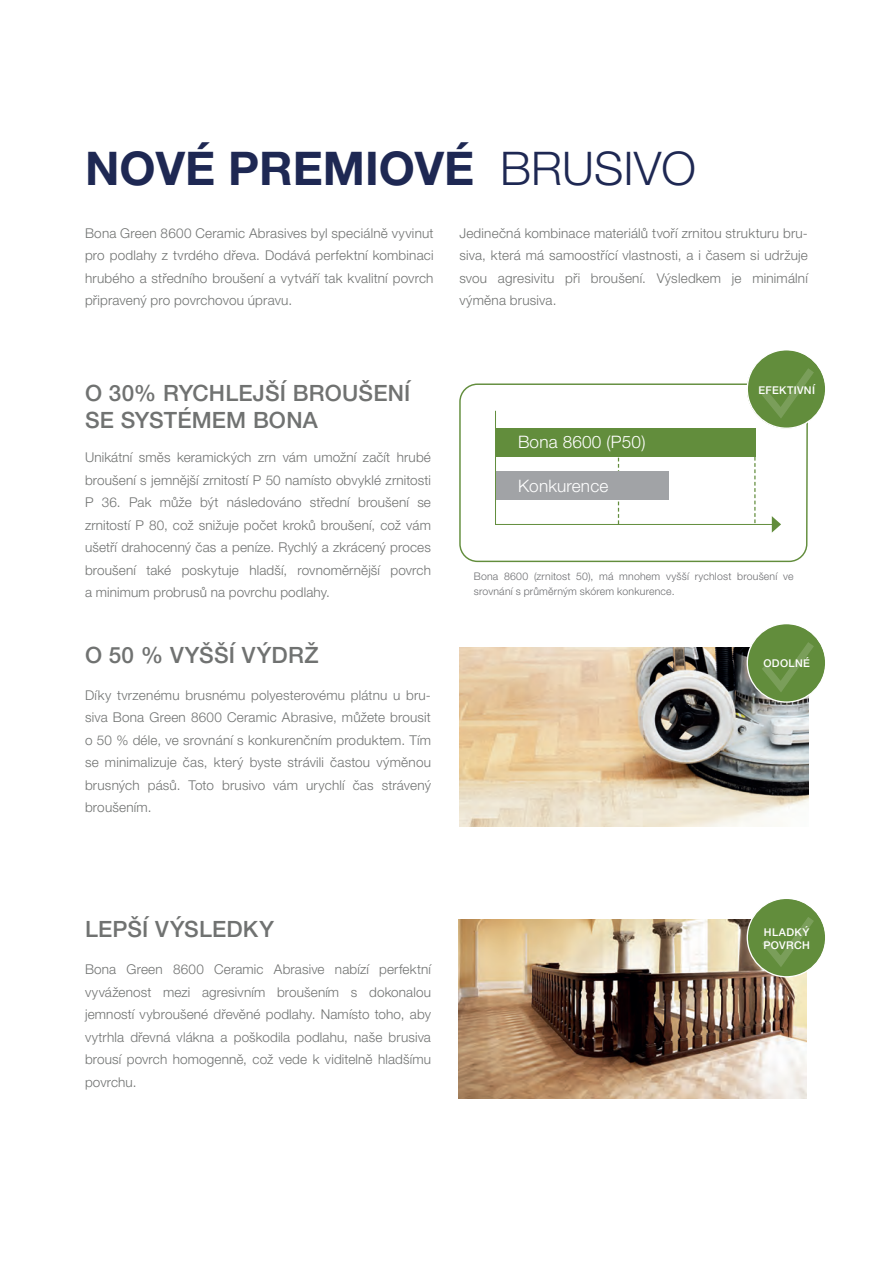
<style>
.page{position:relative;width:893px;height:1263px;background:#fff}
.page>*{position:absolute;margin:0;border:0;box-sizing:border-box;transform-origin:0 0}
.t1{font:700 46.5px "Helvetica Neue CE";color:#1e2853}
.Stor_rubbe_brödtext{font:500 22.5px/27px "Helvetica Neue CE";letter-spacing:.01em;color:#707271}
.t2{font:300 17.1px "Helvetica Neue CE";letter-spacing:.01em;color:#fff}
.Brödtext{font:300 13.5px/22.5px "Helvetica Neue CE";letter-spacing:.01em;color:#707271;text-align:justify}
.t3{font:500 10.8px "Helvetica Neue CE";letter-spacing:.03em;color:#fff}
.t4{font:300 10.5px/15px "Helvetica Neue CE";letter-spacing:.02em;color:#6c6d70}
.s1{font-weight:300}
</style>
<div class="page">
<svg style="left:458px;top:354px;width:351px;height:745px"></svg>
<div style="left:747px;top:350px;width:78px;height:78px;background:#628d3c;border-radius:50%"></div>
<div style="left:747px;top:349px;width:79px;height:80px;border:1px solid #fff;border-radius:50%"></div>
<svg style="left:760px;top:368px;width:55px;height:52px"></svg>
<hr style="left:495px;top:411px;width:1px;height:114px;background:#628d3c">
<hr style="left:495px;top:524px;width:281px;height:1px;background:#628d3c">
<svg style="left:772px;top:516px;width:9px;height:17px"></svg>
<svg style="left:618px;top:457px;width:1px;height:67px"></svg>
<svg style="left:754px;top:457px;width:1px;height:66px"></svg>
<div style="left:496px;top:471px;width:173px;height:29px;background:#a1a3a6"></div>
<div style="left:496px;top:428px;width:260px;height:29px;background:#628d3c"></div>
<div style="left:747px;top:624px;width:78px;height:78px;background:#628d3c;border-radius:50%"></div>
<div style="left:747px;top:623px;width:79px;height:80px;border:1px solid #fff;border-radius:50%"></div>
<svg style="left:760px;top:642px;width:55px;height:52px"></svg>
<div style="left:747px;top:898px;width:78px;height:79px;background:#628d3c;border-radius:50%"></div>
<div style="left:747px;top:898px;width:79px;height:79px;border:1px solid #fff;border-radius:50%"></div>
<svg style="left:754px;top:915px;width:61px;height:54px"></svg>
<p class="t1" style="left:85px;top:140px;width:612px">NOVÉ PREMIOVÉ <span class="s1">BRUSIVO</span></p>
<p class="Brödtext" style="left:85px;top:222px;width:350px">Bona Green 8600 Ceramic Abrasives byl speciálně vyvinut pro podlahy z tvrdého dřeva. Dodává perfektní kombinaci hrubého a středního broušení a vytváří tak kvalitní povrch připravený pro povrchovou úpravu.</p>
<p class="Brödtext" style="left:459px;top:222px;width:350px">Jedinečná kombinace materiálů tvoří zrnitou strukturu bru&shy;siva, která má samoostřící vlastnosti, a i časem si udržuje svou agresivitu při broušení. Výsledkem je minimální výměna brusiva.</p>
<p class="Stor_rubbe_brödtext" style="left:85px;top:380px;width:327px">O 30% RYCHLEJŠÍ BROUŠENÍ<br>SE SYSTÉMEM BONA</p>
<p class="Brödtext" style="left:85px;top:446px;width:347px">Unikátní směs keramických zrn vám umožní začít hrubé broušení s jemnější zrnitostí P 50 namísto obvyklé zrnitosti P 36. Pak může být následováno střední broušení se zrnitostí P 80, což snižuje počet kroků broušení, což vám ušetří drahocenný čas a peníze. Rychlý a zkrácený proces broušení také poskytuje hladší, rovnoměrnější povrch a minimum probrusů na povrchu podlahy.</p>
<p class="Stor_rubbe_brödtext" style="left:85px;top:642px;width:235px">O 50 % VYŠŠÍ VÝDRŽ</p>
<p class="Brödtext" style="left:85px;top:684px;width:347px">Díky tvrzenému brusnému polyesterovému plátnu u bru&shy;siva Bona Green 8600 Ceramic Abrasive, můžete brousit o 50 % déle, ve srovnání s konkurenčním produktem. Tím se minimalizuje čas, který byste strávili častou výměnou brusných pásů. Toto brusivo vám urychlí čas strávený broušením.</p>
<p class="Stor_rubbe_brödtext" style="left:85px;top:916px;width:190px">LEPŠÍ VÝSLEDKY</p>
<p class="Brödtext" style="left:85px;top:958px;width:347px">Bona Green 8600 Ceramic Abrasive nabízí perfektní vyváženost mezi agresivním broušením s dokonalou jemností vybroušené dřevěné podlahy. Namísto toho, aby vytrhla dřevná vlákna a poškodila podlahu, naše brusiva brousí povrch homogenně, což vede k viditelně hladšímu povrchu.</p>
<p class="t2" style="left:518px;top:432px;width:129px">Bona 8600 (P50)</p>
<p class="t2" style="left:518px;top:475px;width:92px">Konkurence</p>
<p class="t3" style="left:758px;top:384px;width:58px">EFEKTIVNÍ</p>
<p class="t4" style="left:474px;top:569px;width:321px">Bona 8600 (zrnitost 50), má mnohem vyšší rychlost broušení ve srovnání s průměrným skórem konkurence.</p>
<p class="t3" style="left:763px;top:657px;width:48px">ODOLNÉ</p>
<p class="t3" style="left:764px;top:926px;width:47px">HLADKÝ</p>
<p class="t3" style="left:763px;top:939px;width:48px">POVRCH</p>
</div>
